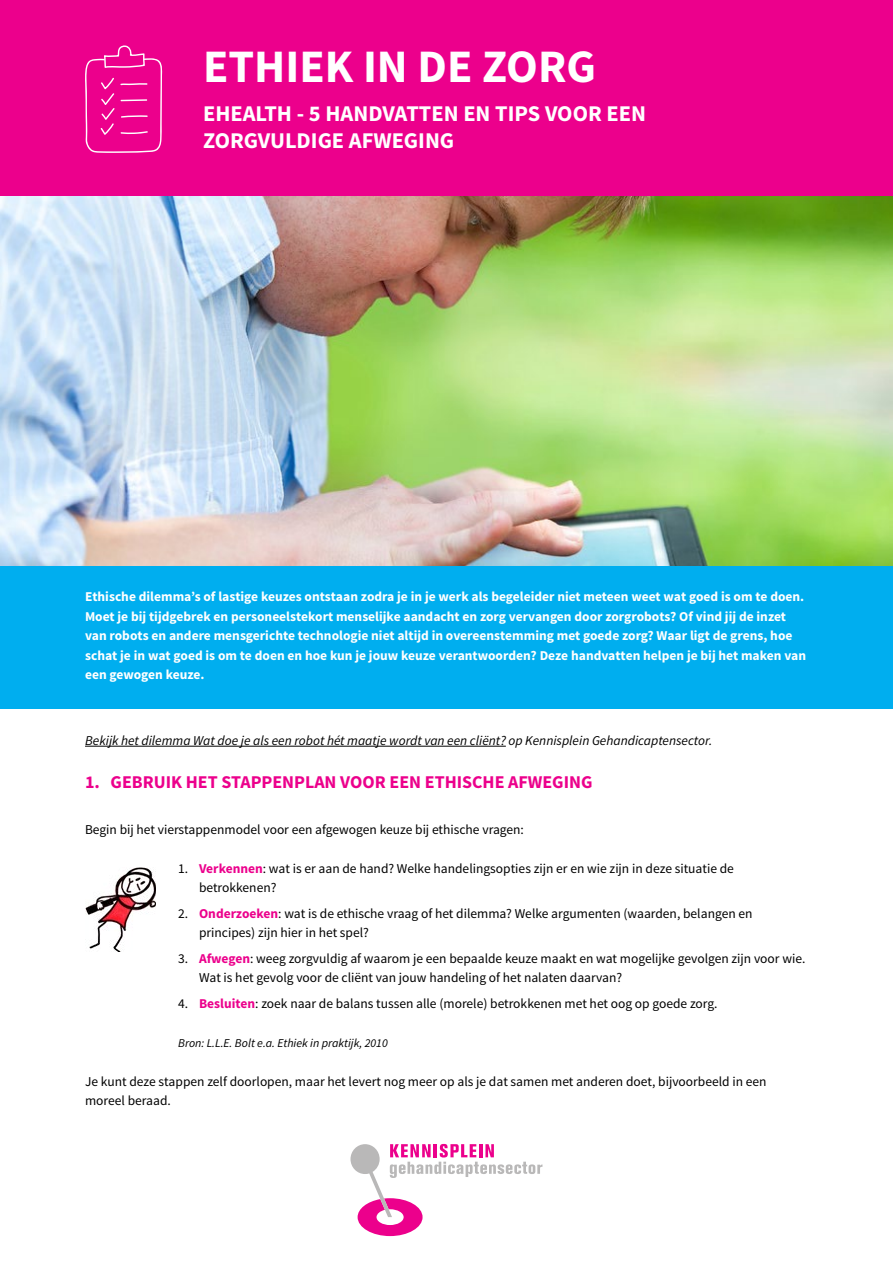
<style>
.page{position:relative;width:893px;height:1263px;background:#fff}
.page>*{position:absolute;margin:0;border:0;box-sizing:border-box;transform-origin:0 0}
.t1{font:700 46.5px "Source Sans Pro";color:#fff}
.t2{font:700 22.5px/27px "Source Sans Pro";color:#fff}
.t3{font:700 18px "Source Sans Pro";color:#ec008c}
.t4{font:13.5px/19.5px "Source Sans Pro";color:#000}
.t5{font:700 13.5px/19.5px "Source Sans Pro";color:#fff}
.t6{font:italic 13.5px "Source Sans Pro";color:#000}
.t7{font:italic 12px "Source Sans Pro";color:#000}
.s1{font-weight:700;color:#ec008c}
</style>
<div class="page">
<svg style="left:350px;top:1144px;width:192px;height:92px"></svg>
<img style="left:0;top:196px;width:893px;height:370px">
<div style="left:0;top:0;width:893px;height:196px;background:#ec008c"></div>
<svg style="left:85px;top:45px;width:78px;height:108px"></svg>
<img style="left:85px;top:867px;width:70px;height:84px">
<div style="left:0;top:566px;width:893px;height:142px;background:#00aeef"></div>
<hr style="left:85px;top:746px;width:421px;height:1px;background:#000">
<h1 class="t1" style="left:203px;top:36px;width:395px">ETHIEK IN DE ZORG</h1>
<h2 class="t2" style="left:203px;top:101px;width:444px">EHEALTH - 5 HANDVATTEN EN TIPS VOOR EEN<br>ZORGVULDIGE AFWEGING</h2>
<p class="t5" style="left:85px;top:587px;width:722px">Ethische dilemma’s of lastige keuzes ontstaan zodra je in je werk als begeleider niet meteen weet wat goed is om te doen.<br>Moet je bij tijdgebrek en personeelstekort menselijke aandacht en zorg vervangen door zorgrobots? Of vind jij de inzet van robots en andere mensgerichte technologie niet altijd in overeenstemming met goede zorg? Waar ligt de grens, hoe schat je in wat goed is om te doen en hoe kun je jouw keuze verantwoorden? Deze handvatten helpen je bij het maken van een gewogen keuze.</p>
<p class="t6" style="left:85px;top:732px;width:629px">Bekijk het dilemma Wat doe je als een robot hét maatje wordt van een cliënt? op Kennisplein Gehandicaptensector.</p>
<h3 class="t3" style="left:85px;top:770px;width:509px">1. GEBRUIK HET STAPPENPLAN VOOR EEN ETHISCHE AFWEGING</h3>
<p class="t4" style="left:85px;top:820px;width:440px">Begin bij het vierstappenmodel voor een afgewogen keuze bij ethische vragen:</p>
<p class="t4" style="left:199px;top:859px;width:536px;text-indent:-21px">1. <span class="s1">Verkennen</span>: wat is er aan de hand? Welke handelingsopties zijn er en wie zijn in deze situatie de betrokkenen?</p>
<p class="t4" style="left:199px;top:904px;width:555px;text-indent:-21px">2. <span class="s1">Onderzoeken</span>: wat is de ethische vraag of het dilemma? Welke argumenten (waarden, belangen en principes) zijn hier in het spel?</p>
<p class="t4" style="left:199px;top:949px;width:608px;text-indent:-21px">3. <span class="s1">Afwegen</span>: weeg zorgvuldig af waarom je een bepaalde keuze maakt en wat mogelijke gevolgen zijn voor wie.<br>Wat is het gevolg voor de cliënt van jouw handeling of het nalaten daarvan?</p>
<p class="t4" style="left:178px;top:994px;width:541px">4. <span class="s1">Besluiten</span>: zoek naar de balans tussen alle (morele) betrokkenen met het oog op goede zorg.</p>
<p class="t7" style="left:178px;top:1035px;width:211px">Bron: L.L.E. Bolt e.a. Ethiek in praktijk, 2010</p>
<p class="t4" style="left:85px;top:1072px;width:683px">Je kunt deze stappen zelf doorlopen, maar het levert nog meer op als je dat samen met anderen doet, bijvoorbeeld in een moreel beraad.</p>
</div>
